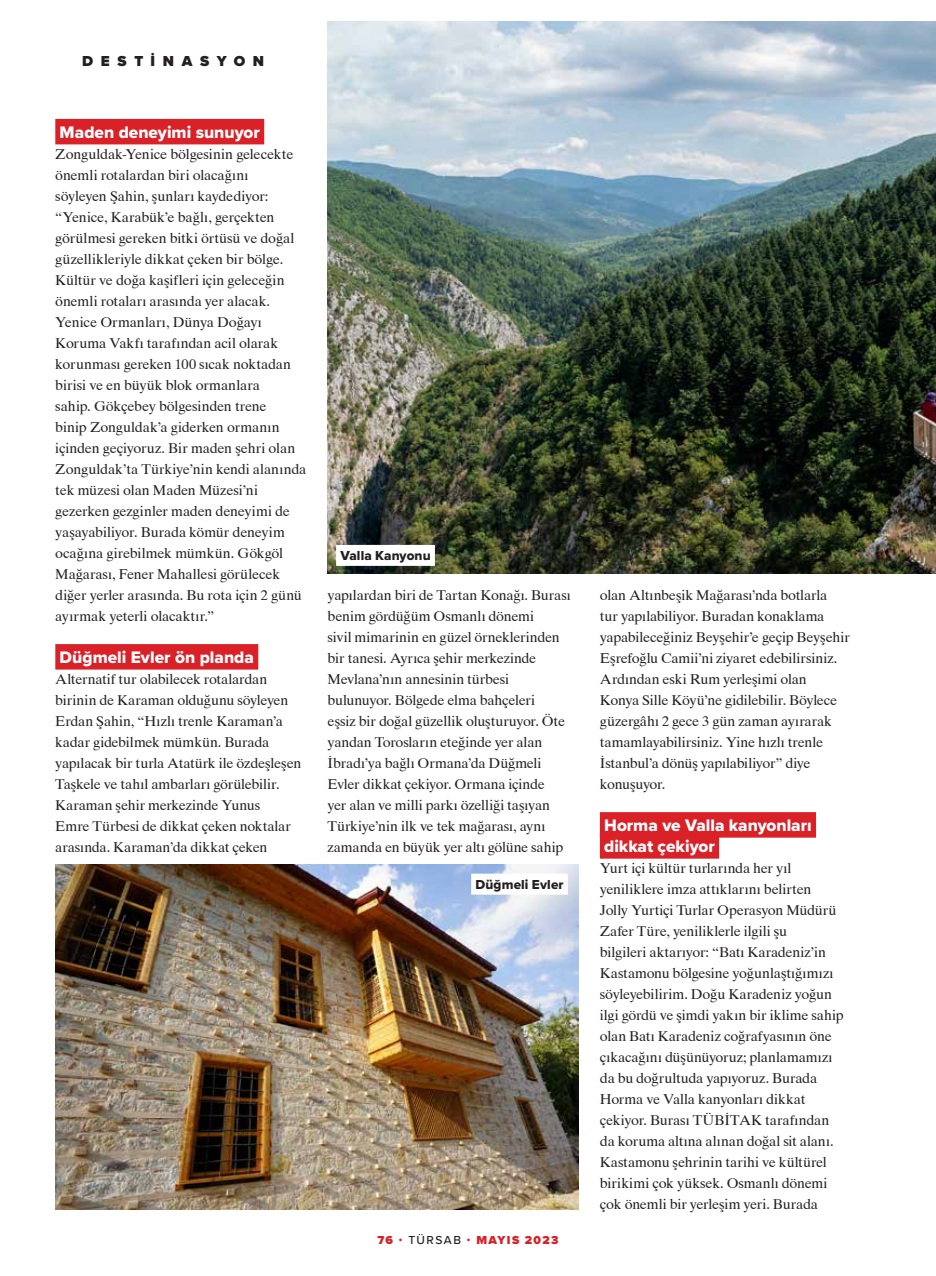
<style>
.page{position:relative;width:936px;height:1276px;background:#fff}
.page>*{position:absolute;margin:0;border:0;box-sizing:border-box;transform-origin:0 0}
.t1{font:17.25px/21px "Proxima Nova Extrabld";color:#fff}
.t2{font:900 15px "Proxima Nova";letter-spacing:.505em;color:#231f20}
.t3{font:14.25px/21px "Times Ten";letter-spacing:-.01em;color:#231f20}
.t4{font:13.5px "Proxima Nova Extrabld";letter-spacing:.01em;color:#231f20}
.t5{font:900 12px "Proxima Nova";letter-spacing:.11em;color:#da2128}
.s1{font-weight:500}
.s2{font-weight:500;color:#231f20}
</style>
<div class="page">
<img style="left:55px;top:864px;width:523px;height:345px">
<img style="left:327px;top:21px;width:608px;height:553px">
<div style="left:471px;top:873px;width:97px;height:21px;background:#fff"></div>
<div style="left:55px;top:119px;width:209px;height:25px;background:#da2128"></div>
<div style="left:55px;top:644px;width:203px;height:25px;background:#da2128"></div>
<div style="left:600px;top:812px;width:216px;height:25px;background:#da2128"></div>
<div style="left:600px;top:833px;width:119px;height:25px;background:#da2128"></div>
<div style="left:336px;top:545px;width:99px;height:21px;background:#fff"></div>
<p class="t2" style="left:82px;top:49px;width:183px">DESTINASYON</p>
<p class="t1" style="left:60px;top:121px;width:202px">Maden deneyimi sunuyor</p>
<p class="t3" style="left:55px;top:144px;width:252px">Zonguldak-Yenice bölgesinin gelecekte önemli rotalardan biri olacağını<br>söyleyen Şahin, şunları kaydediyor: “Yenice, Karabük’e bağlı, gerçekten görülmesi gereken bitki örtüsü ve doğal güzellikleriyle dikkat çeken bir bölge.<br>Kültür ve doğa kaşifleri için geleceğin önemli rotaları arasında yer alacak.<br>Yenice Ormanları, Dünya Doğayı Koruma Vakfı tarafından acil olarak korunması gereken 100 sıcak noktadan birisi ve en büyük blok ormanlara<br>sahip. Gökçebey bölgesinden trene<br>binip Zonguldak’a giderken ormanın içinden geçiyoruz. Bir maden şehri olan Zonguldak’ta Türkiye’nin kendi alanında tek müzesi olan Maden Müzesi’ni gezerken gezginler maden deneyimi de yaşayabiliyor. Burada kömür deneyim ocağına girebilmek mümkün. Gökgöl Mağarası, Fener Mahallesi görülecek diğer yerler arasında. Bu rota için 2 günü ayırmak yeterli olacaktır.”</p>
<p class="t1" style="left:60px;top:646px;width:196px">Düğmeli Evler ön planda</p>
<p class="t3" style="left:55px;top:669px;width:247px">Alternatif tur olabilecek rotalardan birinin de Karaman olduğunu söyleyen Erdan Şahin, “Hızlı trenle Karaman’a kadar gidebilmek mümkün. Burada yapılacak bir turla Atatürk ile özdeşleşen Taşkele ve tahıl ambarları görülebilir.<br>Karaman şehir merkezinde Yunus<br>Emre Türbesi de dikkat çeken noktalar arasında. Karaman’da dikkat çeken</p>
<p class="t4" style="left:340px;top:545px;width:92px">Valla Kanyonu</p>
<p class="t3" style="left:327px;top:585px;width:244px">yapılardan biri de Tartan Konağı. Burası benim gördüğüm Osmanlı dönemi<br>sivil mimarinin en güzel örneklerinden bir tanesi. Ayrıca şehir merkezinde Mevlana’nın annesinin türbesi bulunuyor. Bölgede elma bahçeleri<br>eşsiz bir doğal güzellik oluşturuyor. Öte yandan Torosların eteğinde yer alan İbradı’ya bağlı Ormana’da Düğmeli Evler dikkat çekiyor. Ormana içinde<br>yer alan ve milli parkı özelliği taşıyan Türkiye’nin ilk ve tek mağarası, aynı zamanda en büyük yer altı gölüne sahip</p>
<p class="t3" style="left:600px;top:585px;width:251px">olan Altınbeşik Mağarası’nda botlarla<br>tur yapılabiliyor. Buradan konaklama yapabileceğiniz Beyşehir’e geçip Beyşehir Eşrefoğlu Camii’ni ziyaret edebilirsiniz.<br>Ardından eski Rum yerleşimi olan<br>Konya Sille Köyü’ne gidilebilir. Böylece güzergâhı 2 gece 3 gün zaman ayırarak tamamlayabilirsiniz. Yine hızlı trenle İstanbul’a dönüş yapılabiliyor” diye konuşuyor.</p>
<p class="t1" style="left:604px;top:814px;width:209px">Horma ve Valla kanyonları dikkat çekiyor</p>
<p class="t3" style="left:600px;top:858px;width:245px">Yurt içi kültür turlarında her yıl yeniliklere imza attıklarını belirten<br>Jolly Yurtiçi Turlar Operasyon Müdürü Zafer Türe, yeniliklerle ilgili şu<br>bilgileri aktarıyor: “Batı Karadeniz’in Kastamonu bölgesine yoğunlaştığımızı söyleyebilirim. Doğu Karadeniz yoğun ilgi gördü ve şimdi yakın bir iklime sahip olan Batı Karadeniz coğrafyasının öne çıkacağını düşünüyoruz; planlamamızı da bu doğrultuda yapıyoruz. Burada Horma ve Valla kanyonları dikkat çekiyor. Burası TÜBİTAK tarafından da koruma altına alınan doğal sit alanı.<br>Kastamonu şehrinin tarihi ve kültürel birikimi çok yüksek. Osmanlı dönemi çok önemli bir yerleşim yeri. Burada</p>
<p class="t4" style="left:475px;top:874px;width:90px">Düğmeli Evler</p>
<p class="t5" style="left:377px;top:1231px;width:182px">76 <span class="s1">•</span> <span class="s2">TÜRSAB</span> <span class="s1">•</span> MAYIS 2023</p>
</div>
